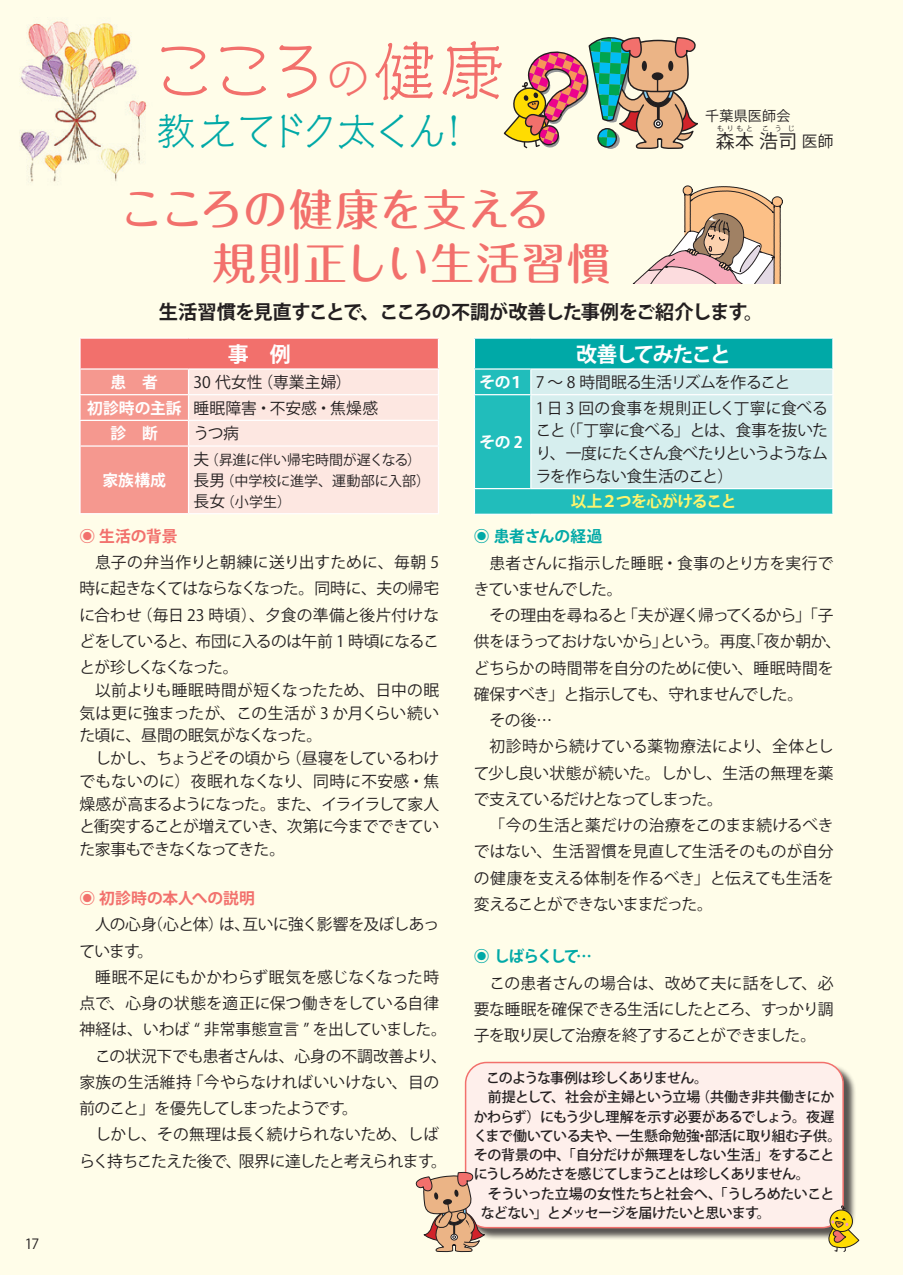
<style>
.page{position:relative;width:903px;height:1275px;background:#fffde9}
.page>*{position:absolute;margin:0;border:0;box-sizing:border-box;transform-origin:0 0}
.心の健康本文{font:300 61.25px "Cinema Letter Std";color:#f2706c}
.心の健康本文-2{font:500 43.75px "Maru Fo Pro";letter-spacing:.005em;color:#f2706c}
.心の健康本文-3{font:500 43.75px "Maru Fo Pro";letter-spacing:.025em;color:#f2706c}
.心の健康本文-4{font:300 36.75px "Cinema Letter Std";letter-spacing:-.01em;color:#00a9a7}
.心の健康_見出し{font:700 21px "Koz Go Pro";letter-spacing:-.09em;color:#fff}
.心の健康本文-5{font:700 19.25px "Koz Go Pro";letter-spacing:-.025em;color:#231f20}
.Text9pt2{font:18.9px "Koz Go Pro";color:#231f20}
.心の健康本文-6{font:15.75px/26.2px "Koz Go Pro";letter-spacing:-.03em;color:#231f20;text-align:justify}
.心の健康本文-7{font:15.75px/26.2px "Koz Go Pro";letter-spacing:-.005em;color:#231f20}
.心の健康本文-8{font:700 15.75px "Koz Go Pro";letter-spacing:.005em;color:#fff}
.心の健康_見出し-2{font:700 15.75px "Koz Go Pro";color:#f2706c}
.心の健康本文-9{font:15.75px "Koz Go Pro";letter-spacing:.01em;color:#231f20}
.心の健康本文-10{font:15.75px "Koz Go Pro";letter-spacing:.005em;color:#231f20}
.心の健康本文-11{font:700 15.75px "Koz Go Pro";letter-spacing:-.05em;color:#fff46d}
.心の健康_見出し-3{font:700 15.75px "Koz Go Pro";letter-spacing:-.005em;color:#00a9a7}
.心の健康_見出し-4{font:700 15.75px "Koz Go Pro";letter-spacing:-.025em;color:#00a9a7}
.Text9pt2-2{font:15.75px "Koz Go Pro";color:#231f20}
.心の健康本文-12{font:500 14px/19.2px "Koz Go Pro";letter-spacing:-.045em;color:#231f20}
.心の健康本文-13{font:14px "Koz Go Pro";letter-spacing:-.01em;color:#231f20}
.心の健康本文-14{font:500 14px "Koz Go Pro";letter-spacing:-.075em;color:#231f20}
.Text9pt2-3{font:14px "Koz Go Pro";letter-spacing:.02em;color:#231f20}
.Text9pt2-4{font:7px "Koz Go Pro";letter-spacing:.375em;color:#231f20}
.s1{font-size:42.88px}
.s2{font-size:18.9px}
.s3{font-size:15.75px}
</style>
<div class="page">
<img style="left:20px;top:21px;width:127px;height:161px">
<svg style="left:503px;top:37px;width:195px;height:112px"></svg>
<hr style="left:79px;top:337px;width:110px;height:2px;background:#fff">
<hr style="left:79px;top:339px;width:2px;height:29px;background:#fff">
<hr style="left:189px;top:337px;width:250px;height:2px;background:#fff">
<hr style="left:79px;top:368px;width:110px;height:2px;background:#fff">
<hr style="left:79px;top:370px;width:2px;height:24px;background:#fff">
<hr style="left:79px;top:394px;width:110px;height:1px;background:#fff">
<hr style="left:79px;top:395px;width:2px;height:25px;background:#fff">
<hr style="left:79px;top:420px;width:110px;height:1px;background:#fff">
<hr style="left:79px;top:421px;width:2px;height:24px;background:#fff">
<svg style="left:80px;top:339px;width:359px;height:174px;background:#f9c0b9"></svg>
<hr style="left:79px;top:445px;width:110px;height:2px;background:#fff">
<hr style="left:79px;top:447px;width:2px;height:66px;background:#fff">
<hr style="left:189px;top:445px;width:250px;height:2px;background:#fff">
<hr style="left:188px;top:447px;width:1px;height:66px;background:#fff">
<hr style="left:438px;top:447px;width:1px;height:66px;background:#fff">
<hr style="left:79px;top:513px;width:110px;height:1px;background:#fff">
<hr style="left:189px;top:513px;width:250px;height:1px;background:#fff">
<div style="left:474px;top:338px;width:359px;height:31px;background:#00a9a7"></div>
<div style="left:475px;top:370px;width:55px;height:144px;background:#21bdbb"></div>
<hr style="left:474px;top:337px;width:57px;height:2px;background:#fff">
<hr style="left:531px;top:337px;width:302px;height:2px;background:#fff">
<hr style="left:474px;top:368px;width:57px;height:2px;background:#fff">
<svg style="left:474px;top:339px;width:1px;height:55px"></svg>
<hr style="left:474px;top:394px;width:57px;height:1px;background:#fff">
<hr style="left:474px;top:395px;width:1px;height:93px;background:#fff">
<hr style="left:474px;top:488px;width:57px;height:1px;background:#fff">
<svg style="left:474px;top:489px;width:1px;height:25px"></svg>
<hr style="left:474px;top:514px;width:57px;height:1px;background:#fff">
<hr style="left:531px;top:514px;width:302px;height:1px;background:#fff">
<svg style="left:530px;top:339px;width:303px;height:175px"></svg>
<svg style="left:632px;top:186px;width:151px;height:98px"></svg>
<div style="left:466px;top:1063px;width:390px;height:177px;background:#231f20;opacity:.75"></div>
<div style="left:466px;top:1062px;width:377px;height:166px;background:#feefeb;border-radius:21px"></div>
<div style="left:465px;top:1062px;width:379px;height:166px;border:1px solid #f2706c;border-radius:21px"></div>
<svg style="left:415px;top:1171px;width:70px;height:82px"></svg>
<div style="left:457px;top:1212px;width:9px;height:8px;background:#ebb486;border-radius:50%"></div>
<div style="left:457px;top:1212px;width:9px;height:8px;border:1px solid #231f20;border-radius:50%"></div>
<svg style="left:823px;top:1205px;width:37px;height:47px"></svg>
<p class="心の健康本文-13" style="left:25px;top:1234px;width:16px">17</p>
<p class="心の健康本文" style="left:154px;top:24px;width:350px">こころ<span class="s1">の</span>健康</p>
<p class="心の健康本文-4" style="left:158px;top:103px;width:316px">教えてドク太くん！</p>
<p class="心の健康本文-2" style="left:120px;top:174px;width:431px">こころの健康を支える</p>
<p class="心の健康本文-3" style="left:212px;top:228px;width:400px">規則正しい生活習慣</p>
<p class="Text9pt2-3" style="left:705px;top:107px;width:87px">千葉県医師会</p>
<p class="Text9pt2" style="left:716px;top:129px;width:64px">森本浩</p>
<p class="Text9pt2-4" style="left:717px;top:124px;width:37px">もりもと</p>
<p class="Text9pt2-4" style="left:762px;top:124px;width:34px">こうじ</p>
<p class="Text9pt2-2" style="left:778px;top:131px;width:57px"><span class="s2">司</span>医師</p>
<p class="心の健康本文-5" style="left:159px;top:299px;width:606px">生活習慣を見直すことで、こころの不調が改善した事例をご紹介します。</p>
<p class="心の健康_見出し" style="left:228px;top:340px;width:64px">事　例</p>
<p class="心の健康本文-8" style="left:111px;top:372px;width:49px">患　者</p>
<p class="心の健康本文-10" style="left:193px;top:372px;width:160px">30 代女性（専業主婦）</p>
<p class="心の健康本文-8" style="left:87px;top:398px;width:96px">初診時の主訴</p>
<p class="心の健康本文-9" style="left:193px;top:398px;width:186px">睡眠障害・不安感・焦燥感</p>
<p class="心の健康本文-8" style="left:111px;top:423px;width:49px">診　断</p>
<p class="心の健康本文-6" style="left:193px;top:421px;width:47px">うつ病</p>
<p class="心の健康本文-8" style="left:102px;top:470px;width:65px">家族構成</p>
<p class="心の健康本文-13" style="left:193px;top:451px;width:229px"><span class="s3">夫</span>（昇進に伴い帰宅時間が遅くなる）</p>
<p class="心の健康本文-13" style="left:193px;top:472px;width:238px"><span class="s3">長男</span>（中学校に進学、運動部に入部）</p>
<p class="心の健康本文-13" style="left:193px;top:493px;width:99px"><span class="s3">長女</span>（小学生）</p>
<p class="心の健康_見出し-2" style="left:79px;top:526px;width:100px">◉ 生活の背景</p>
<p class="心の健康本文-6" style="left:79px;top:549px;width:361px;text-indent:16px">息子の弁当作りと朝練に送り出すために、毎朝 5時に起きなくてはならなくなった。同時に、夫の帰宅に合わせ（毎日 23 時頃）、夕食の準備と後片付けなどをしていると、布団に入るのは午前 1 時頃になることが珍しくなくなった。</p>
<p class="心の健康本文-6" style="left:79px;top:679px;width:361px;line-height:22.8px;text-indent:16px">以前よりも睡眠時間が短くなったため、日中の眠気は更に強まったが、この生活が 3 か月くらい続いた頃に、昼間の眠気がなくなった。</p>
<p class="心の健康本文-6" style="left:79px;top:747px;width:361px;line-height:22.8px;text-indent:16px">しかし、ちょうどその頃から（昼寝をしているわけでもないのに）夜眠れなくなり、同時に不安感・焦燥感が高まるようになった。また、イライラして家人と衝突することが増えていき、次第に今までできていた家事もできなくなってきた。</p>
<p class="心の健康_見出し-2" style="left:79px;top:888px;width:177px">◉ 初診時の本人への説明</p>
<p class="心の健康本文-6" style="left:79px;top:912px;width:361px;text-indent:16px">人の心身（心と体）は、互いに強く影響を及ぼしあっています。</p>
<p class="心の健康本文-7" style="left:79px;top:964px;width:369px;text-indent:16px">睡眠不足にもかかわらず眠気を感じなくなった時点で、心身の状態を適正に保つ働きをしている自律神経は、いわば “ 非常事態宣言 ” を出していました。　この状況下でも患者さんは、心身の不調改善より、家族の生活維持「今やらなければいいけない、目の前のこと」を優先してしまったようです。</p>
<p class="心の健康本文-6" style="left:79px;top:1122px;width:369px;text-align:center">しかし、その無理は長く続けられないため、しば<br>らく持ちこたえた後で、限界に達したと考えられます。</p>
<p class="心の健康_見出し" style="left:576px;top:340px;width:156px">改善してみたこと</p>
<p class="心の健康本文-8" style="left:479px;top:372px;width:46px">その１</p>
<p class="心の健康本文-6" style="left:536px;top:369px;width:256px">7 ～ 8 時間眠る生活リズムを作ること</p>
<p class="心の健康本文-6" style="left:536px;top:397px;width:294px;line-height:22.8px">1 日 3 回の食事を規則正しく丁寧に食べること（「丁寧に食べる」とは、食事を抜いたり、一度にたくさん食べたりというようなムラを作らない食生活のこと）</p>
<p class="心の健康本文-11" style="left:571px;top:491px;width:167px">以上２つを心がけること</p>
<p class="心の健康_見出し-3" style="left:474px;top:526px;width:130px">◉ 患者さんの経過</p>
<p class="心の健康本文-6" style="left:474px;top:550px;width:361px;text-indent:16px">患者さんに指示した睡眠・食事のとり方を実行できていませんでした。</p>
<p class="心の健康本文-6" style="left:474px;top:603px;width:369px;text-align:left;text-indent:16px">その理由を尋ねると「夫が遅く帰ってくるから」「子供をほうっておけないから」という。再度、「夜か朝か、どちらかの時間帯を自分のために使い、睡眠時間を確保すべき」と指示しても、守れませんでした。</p>
<p class="心の健康本文-6" style="left:489px;top:708px;width:64px">その後…</p>
<p class="心の健康本文-6" style="left:474px;top:734px;width:361px;text-indent:16px">初診時から続けている薬物療法により、全体として少し良い状態が続いた。しかし、生活の無理を薬で支えているだけとなってしまった。</p>
<p class="心の健康本文-6" style="left:474px;top:813px;width:361px;text-indent:16px">「今の生活と薬だけの治療をこのまま続けるべきではない、生活習慣を見直して生活そのものが自分の健康を支える体制を作るべき」と伝えても生活を変えることができないままだった。</p>
<p class="心の健康_見出し-4" style="left:474px;top:946px;width:120px">◉ しばらくして…</p>
<p class="心の健康本文-6" style="left:474px;top:970px;width:361px;text-indent:16px">この患者さんの場合は、改めて夫に話をして、必要な睡眠を確保できる生活にしたところ、すっかり調子を取り戻して治療を終了することができました。</p>
<p class="心の健康本文-14" style="left:486px;top:1069px;width:224px">このような事例は珍しくありません。</p>
<p class="心の健康本文-12" style="left:474px;top:1088px;width:369px">　前提として、社会が主婦という立場（共働き非共働きにかかわらず）にもう少し理解を示す必要があるでしょう。夜遅くまで働いている夫や、一生懸命勉強・部活に取り組む子供。その背景の中、「自分だけが無理をしない生活」をすることにうしろめたさを感じてしまうことは珍しくありません。</p>
<p class="心の健康本文-12" style="left:481px;top:1184px;width:355px;text-indent:-7px">　そういった立場の女性たちと社会へ、「うしろめたいことなどない」とメッセージを届けたいと思います。</p>
<p class="心の健康本文-8" style="left:479px;top:432px;width:45px">その 2</p>
</div>
